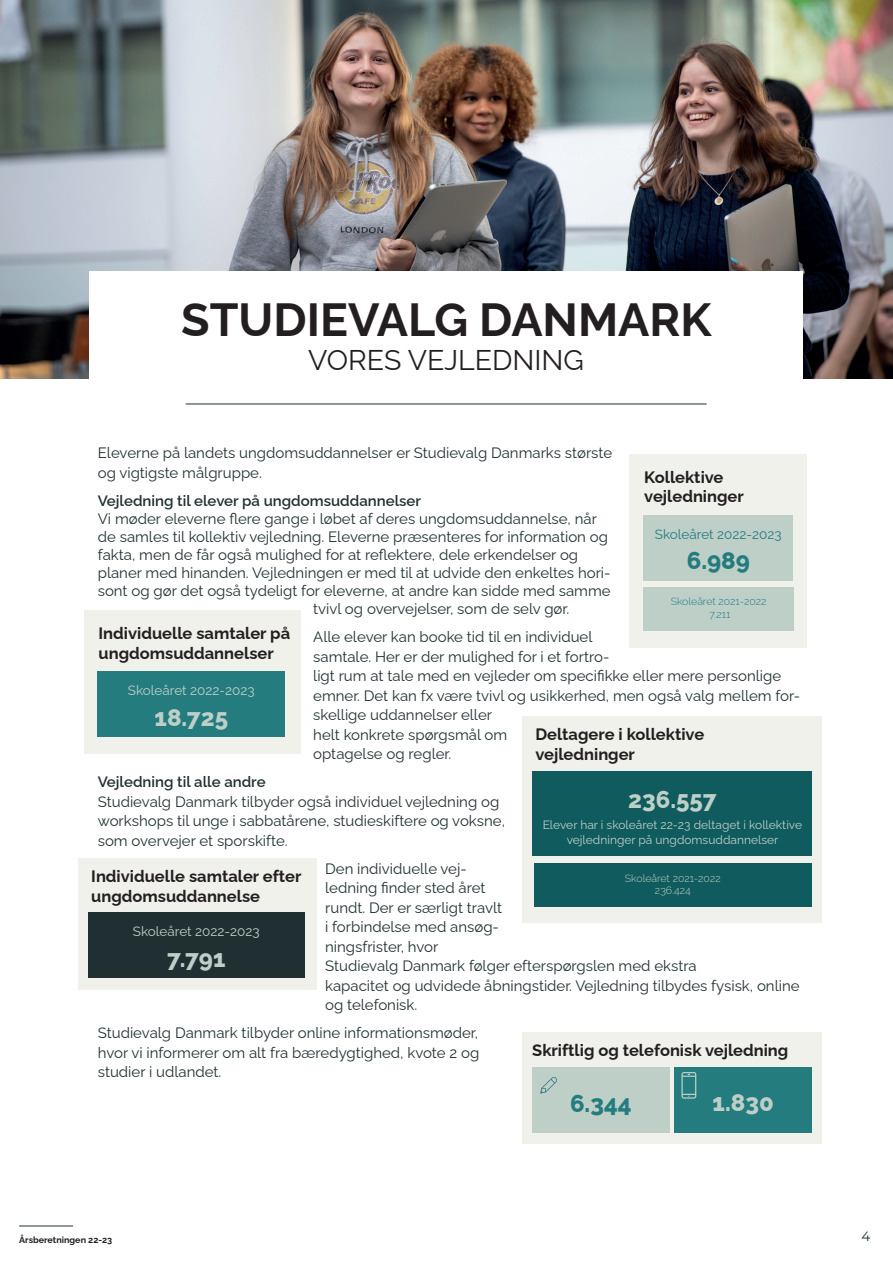
<style>
.page{position:relative;width:893px;height:1263px;background:#fff}
.page>*{position:absolute;margin:0;border:0;box-sizing:border-box;transform-origin:0 0}
.t1{font:700 46.5px "Raleway";color:#231f20}
.t2{font:28.5px "Raleway";color:#231f20}
.t3{font:800 24px "Raleway";color:#becfc8}
.t4{font:800 24px "Raleway";color:#247c7f}
.t5{font:700 16.5px/19.8px "Raleway";color:#231f20}
.t6{font:15px/19.5px "Raleway";color:#203032}
.t7{font:600 15px "Raleway";color:#203032}
.t8{font:13.5px "Raleway";color:#becfc8}
.t9{font:13.5px "Raleway";color:#247c7f}
.t10{font:13.5px "Montserrat";color:#203032}
.t11{font:12px/15px "Raleway";color:#becfc8;text-align:center}
.t12{font:300 10.5px/12.6px "Raleway";color:#becfc8;text-align:center}
.t13{font:300 10.5px/12.6px "Raleway";color:#247c7f;text-align:center}
.t14{font:700 9px "Raleway";color:#231f20}
</style>
<div class="page">
<hr style="left:19px;top:1226px;width:54px;height:1px;background:#203032">
<img style="left:0;top:0;width:892px;height:379px">
<div style="left:90px;top:271px;width:713px;height:156px;background:#fff"></div>
<hr style="left:186px;top:404px;width:521px;height:1px;background:#203032">
<hr style="left:892px;top:0;width:1px;height:158px;background:#f1f1eb">
<svg style="left:892px;top:158px;width:1px;height:158px"></svg>
<hr style="left:892px;top:316px;width:1px;height:158px;background:#247c7f">
<hr style="left:892px;top:631px;width:1px;height:158px;background:#fbb03f">
<hr style="left:892px;top:789px;width:1px;height:158px;background:#f68c45">
<hr style="left:892px;top:947px;width:1px;height:158px;background:#f15929">
<hr style="left:892px;top:1105px;width:1px;height:158px;background:#ee372d">
<div style="left:629px;top:454px;width:177px;height:193px;background:#f1f1eb"></div>
<div style="left:643px;top:515px;width:150px;height:65px;background:#becfc8"></div>
<div style="left:643px;top:587px;width:151px;height:43px;background:#becfc8"></div>
<div style="left:522px;top:716px;width:299px;height:207px;background:#f1f1eb"></div>
<div style="left:533px;top:772px;width:279px;height:84px;background:#0f5b5d"></div>
<div style="left:534px;top:863px;width:278px;height:44px;background:#0f5b5d"></div>
<div style="left:78px;top:858px;width:239px;height:132px;background:#f1f1eb"></div>
<div style="left:88px;top:912px;width:217px;height:66px;background:#203032"></div>
<div style="left:522px;top:1032px;width:299px;height:112px;background:#f1f1eb"></div>
<div style="left:532px;top:1067px;width:138px;height:65px;background:#becfc8"></div>
<div style="left:674px;top:1067px;width:138px;height:65px;background:#247c7f"></div>
<svg style="left:540px;top:1077px;width:17px;height:17px"></svg>
<svg style="left:681px;top:1072px;width:15px;height:26px"></svg>
<div style="left:84px;top:610px;width:216px;height:143px;background:#f1f1eb"></div>
<div style="left:98px;top:672px;width:187px;height:65px;background:#247c7f"></div>
<h1 class="t1" style="left:181px;top:282px;width:532px">STUDIEVALG DANMARK</h1>
<h2 class="t2" style="left:308px;top:337px;width:277px">VORES VEJLEDNING</h2>
<p class="t6" style="left:98px;top:442px;width:516px">Eleverne på landets ungdomsuddannelser er Studievalg Danmarks største og vigtigste målgruppe.</p>
<p class="t7" style="left:98px;top:489px;width:325px">Vejledning til elever på ungdomsuddannelser</p>
<p class="t6" style="left:98px;top:507px;width:501px">Vi møder eleverne flere gange i løbet af deres ungdomsuddannelse, når</p>
<p class="t6" style="left:98px;top:525px;width:512px">de samles til kollektiv vejledning. Eleverne præsenteres for information og</p>
<p class="t6" style="left:98px;top:543px;width:482px">fakta, men de får også mulighed for at reflektere, dele erkendelser og</p>
<p class="t6" style="left:98px;top:561px;width:514px">planer med hinanden. Vejledningen er med til at udvide den enkeltes hori-</p>
<p class="t6" style="left:98px;top:579px;width:514px">sont og gør det også tydeligt for eleverne, at andre kan sidde med samme</p>
<p class="t6" style="left:313px;top:597px;width:257px">tvivl og overvejelser, som de selv gør.</p>
<p class="t6" style="left:313px;top:625px;width:488px">Alle elever kan booke tid til en individuel<br>samtale. Her er der mulighed for i et fortro-<br>ligt rum at tale med en vejleder om specifikke eller mere personlige emner. Det kan fx være tvivl og usikkerhed, men også valg mellem for&shy;skellige uddannelser eller<br>helt konkrete spørgsmål om<br>optagelse og regler.</p>
<p class="t7" style="left:98px;top:770px;width:169px">Vejledning til alle andre</p>
<p class="t6" style="left:98px;top:790px;width:409px">Studievalg Danmark tilbyder også individuel vejledning og workshops til unge i sabbatårene, studieskiftere og voksne, som overvejer et sporskifte.</p>
<p class="t6" style="left:325px;top:857px;width:476px">Den individuelle vej-<br>ledning finder sted året<br>rundt. Der er særligt travlt<br>i forbindelse med ansøg-<br>ningsfrister, hvor<br>Studievalg Danmark følger efterspørgslen med ekstra<br>kapacitet og udvidede åbningstider. Vejledning tilbydes fysisk, online og telefonisk.</p>
<p class="t6" style="left:98px;top:1021px;width:383px;text-align:justify">Studievalg Danmark tilbyder online informationsmøder, hvor vi informerer om alt fra bæredygtighed, kvote 2 og studier i udlandet.</p>
<p class="t5" style="left:644px;top:465px;width:101px">Kollektive vejledninger</p>
<p class="t9" style="left:655px;top:523px;width:128px">Skoleåret 2022-2023</p>
<h3 class="t4" style="left:687px;top:541px;width:65px">6.989</h3>
<p class="t13" style="left:671px;top:594px;width:97px">Skoleåret 2021-2022<br>7.211</p>
<p class="t5" style="left:99px;top:622px;width:193px">Individuelle samtaler på ungdomsuddannelser</p>
<p class="t8" style="left:128px;top:680px;width:128px">Skoleåret 2022-2023</p>
<h3 class="t3" style="left:155px;top:698px;width:75px">18.725</h3>
<p class="t5" style="left:535px;top:723px;width:170px">Deltagere i kollektive vejledninger</p>
<h3 class="t3" style="left:628px;top:780px;width:90px">236.557</h3>
<p class="t11" style="left:543px;top:816px;width:261px">Elever har i skoleåret 22-23 deltaget i kollektive vejledninger på ungdomsuddannelser</p>
<p class="t5" style="left:91px;top:864px;width:212px">Individuelle samtaler efter ungdomsuddannelse</p>
<p class="t8" style="left:133px;top:921px;width:128px">Skoleåret 2022-2023</p>
<h3 class="t3" style="left:167px;top:939px;width:60px">7.791</h3>
<p class="t12" style="left:625px;top:871px;width:97px">Skoleåret 2021-2022<br>236.424</p>
<p class="t5" style="left:532px;top:1038px;width:258px">Skriftlig og telefonisk vejledning</p>
<h3 class="t4" style="left:570px;top:1084px;width:63px">6.344</h3>
<h3 class="t3" style="left:713px;top:1083px;width:63px">1.830</h3>
<p class="t14" style="left:19px;top:1232px;width:95px">Årsberetningen 22-23</p>
<p class="t10" style="left:861px;top:1227px;width:10px">4</p>
</div>
